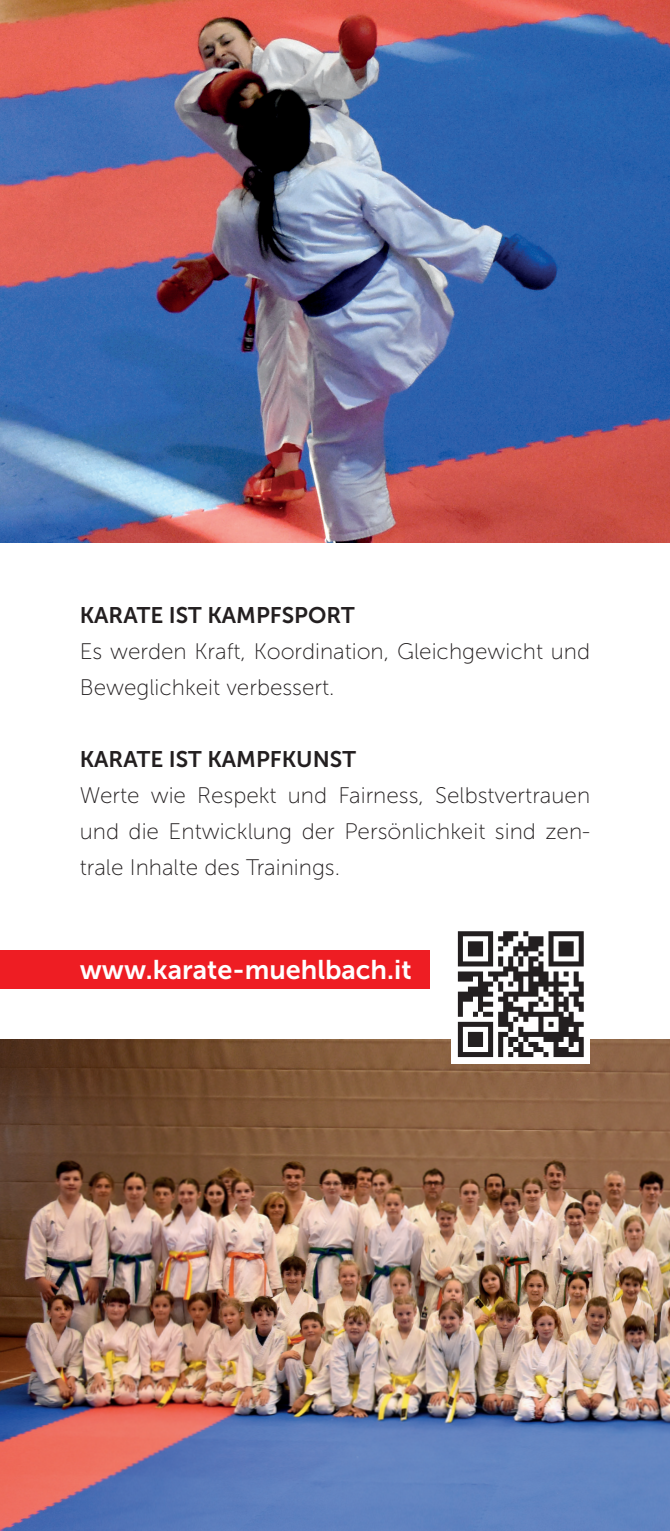
<style>
.page{position:relative;width:670px;height:1531px;background:#fff}
.page>*{position:absolute;margin:0;border:0;box-sizing:border-box;transform-origin:0 0}
.t1{font:27px "Museo Sans 700";color:#fff}
.t2{font:22.5px/36px "Museo Sans 100";color:#231f20}
.t3{font:22.5px "Museo Sans 700";color:#231f20}
</style>
<div class="page">
<img style="left:0;top:0;width:670px;height:542px">
<img style="left:0;top:1040px;width:670px;height:491px">
<div style="left:0;top:950px;width:429px;height:39px;background:#ee1d23"></div>
<div style="left:451px;top:925px;width:139px;height:138px;background:#fff"></div>
<svg style="left:458px;top:931px;width:125px;height:126px"></svg>
<p class="t3" style="left:80px;top:602px;width:276px">KARATE IST KAMPFSPORT</p>
<p class="t2" style="left:80px;top:633px;width:512px">Es werden Kraft, Koordination, Gleichgewicht und<br>Beweglichkeit verbessert.</p>
<p class="t3" style="left:80px;top:746px;width:278px">KARATE IST KAMPFKUNST</p>
<p class="t2" style="left:80px;top:777px;width:512px;text-align:justify">Werte wie Respekt und Fairness, Selbstvertrauen und die Entwicklung der Persönlichkeit sind zen&shy;trale Inhalte des Trainings.</p>
<p class="t1" style="left:80px;top:954px;width:333px">www.karate-muehlbach.it</p>
</div>
